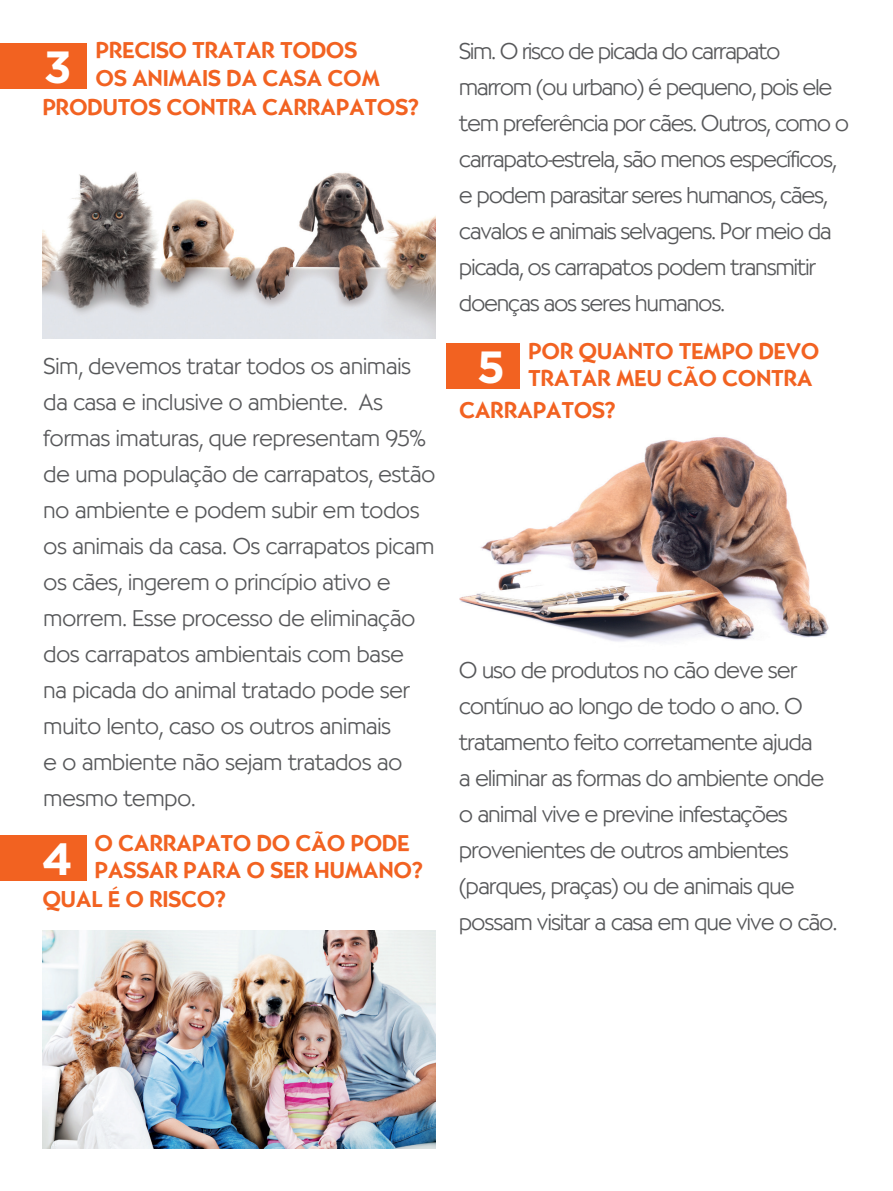
<style>
.page{position:relative;width:893px;height:1191px;background:#fff}
.page>*{position:absolute;margin:0;border:0;box-sizing:border-box;transform-origin:0 0}
.t1{font:700 45px "Gotham";color:#fff}
.t2{font:22.5px/36px "Cg Bernhardt Lt";letter-spacing:-.02em;color:#57585a}
.t3{font:22.5px/36px "Cg Bernhardt Lt";color:#57585a}
.t4{font:22.5px/27px "Cg Bernhardt Md";letter-spacing:.01em;color:#f26221}
</style>
<div class="page">
<img style="left:459px;top:437px;width:370px;height:205px">
<img style="left:43px;top:171px;width:392px;height:167px">
<div style="left:0;top:43px;width:86px;height:45px;background:#f26221"></div>
<div style="left:0;top:835px;width:86px;height:46px;background:#f26221"></div>
<div style="left:447px;top:342px;width:73px;height:46px;background:#f26221"></div>
<img style="left:43px;top:930px;width:392px;height:218px">
<h1 class="t1" style="left:44px;top:37px;width:29px">3</h1>
<p class="t4" style="left:96px;top:38px;width:285px">PRECISO TRATAR TODOS<br>OS ANIMAIS DA CASA COM</p>
<p class="t4" style="left:43px;top:94px;width:377px">PRODUTOS CONTRA CARRAPATOS?</p>
<p class="t2" style="left:459px;top:33px;width:391px">Sim. O risco de picada do carrapato marrom (ou urbano) é pequeno, pois ele tem preferência por cães. Outros, como o carrapato-estrela, são menos específicos, e podem parasitar seres humanos, cães, cavalos e animais selvagens. Por meio da picada, os carrapatos podem transmitir doenças aos seres humanos.</p>
<p class="t4" style="left:528px;top:338px;width:292px">POR QUANTO TEMPO DEVO<br>TRATAR MEU CÃO CONTRA</p>
<p class="t3" style="left:44px;top:348px;width:369px">Sim, devemos tratar todos os animais</p>
<h1 class="t1" style="left:477px;top:337px;width:30px">5</h1>
<p class="t3" style="left:44px;top:384px;width:393px">da casa e inclusive o ambiente. As formas imaturas, que representam 95% de uma população de carrapatos, estão no ambiente e podem subir em todos os animais da casa. Os carrapatos picam os cães, ingerem o princípio ativo e morrem. Esse processo de eliminação dos carrapatos ambientais com base<br>na picada do animal tratado pode ser muito lento, caso os outros animais<br>e o ambiente não sejam tratados ao mesmo tempo.</p>
<p class="t4" style="left:459px;top:397px;width:157px">CARRAPATOS?</p>
<p class="t2" style="left:459px;top:652px;width:380px">O uso de produtos no cão deve ser contínuo ao longo de todo o ano. O tratamento feito corretamente ajuda<br>a eliminar as formas do ambiente onde o animal vive e previne infestações provenientes de outros ambientes (parques, praças) ou de animais que possam visitar a casa em que vive o cão.</p>
<p class="t4" style="left:95px;top:830px;width:329px">O CARRAPATO DO CÃO PODE<br>PASSAR PARA O SER HUMANO?</p>
<h1 class="t1" style="left:42px;top:829px;width:33px">4</h1>
<p class="t4" style="left:43px;top:886px;width:184px">QUAL É O RISCO?</p>
</div>
